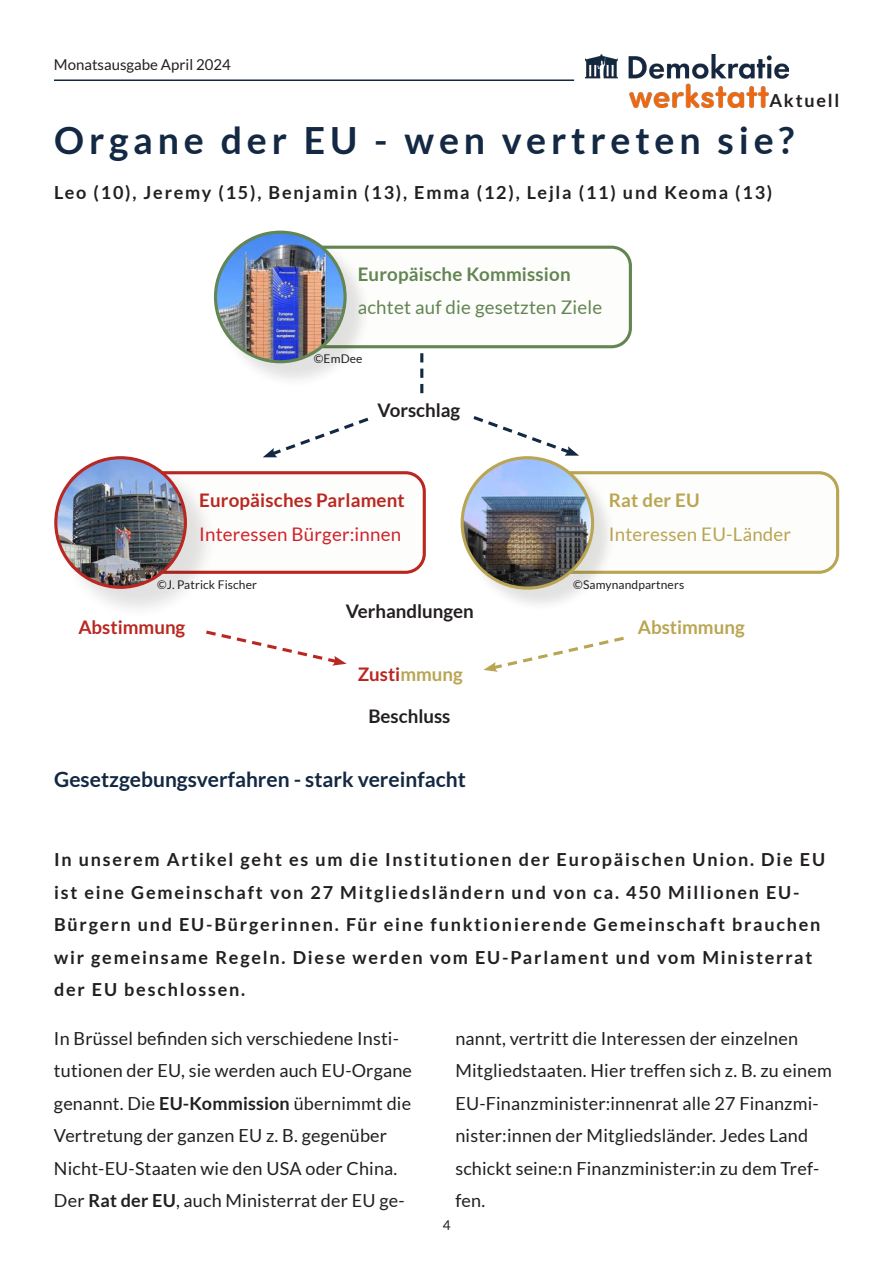
<style>
.page{position:relative;width:893px;height:1263px;background:#fff}
.page>*{position:absolute;margin:0;border:0;box-sizing:border-box;transform-origin:0 0}
.t1{font:700 37.5px "Lato";letter-spacing:.13em;color:#132843}
.t2{font:700 21px "Lato";color:#132843}
.t3{font:700 18.75px "Lato";color:#ba2720}
.t4{font:700 18.75px "Lato";color:#231f20}
.t5{font:18.75px "Lato";letter-spacing:.01em;color:#628553}
.t6{font:18.75px "Lato";letter-spacing:.01em;color:#d1232a}
.t7{font:700 18.75px "Lato";letter-spacing:.01em;color:#628553}
.t8{font:18.75px "Lato";letter-spacing:.01em;color:#b9a552}
.t9{font:700 18.75px "Lato";color:#b9a552}
.t10{font:18px/32.4px "Lato";letter-spacing:.01em;color:#231f20}
.t11{font:700 18px/32.4px "Lato";letter-spacing:.1em;color:#231f20}
.t12{font:15px "Lato";color:#231f20}
.t13{font:13.5px "Lato";color:#231f20}
.t14{font:12px "Lato";letter-spacing:.01em;color:#231f20}
.s1{color:#b9a552}
.s2{font-weight:700}
</style>
<div class="page">
<hr style="left:54px;top:79px;width:520px;height:2px;background:#132843">
<img style="left:586px;top:54px;width:203px;height:53px">
<svg style="left:420px;top:348px;width:3px;height:45px"></svg>
<div style="left:253px;top:247px;width:377px;height:100px;background:#fdfdfb;border-radius:19px"></div>
<div style="left:252px;top:246px;width:380px;height:102px;border:3px solid #628553;border-radius:19px"></div>
<div style="left:218px;top:234px;width:154px;height:155px;background:#231f20;opacity:.13"></div>
<img style="left:215px;top:232px;width:130px;height:130px;border-radius:65px">
<div style="left:214px;top:231px;width:133px;height:132px;border:3px solid #628553;border-radius:50%"></div>
<div style="left:68px;top:473px;width:356px;height:99px;background:#fdfdfb;border-radius:19px"></div>
<div style="left:66px;top:471px;width:360px;height:103px;border:3px solid #ba2720;border-radius:19px"></div>
<div style="left:58px;top:460px;width:160px;height:159px;background:#231f20;opacity:.13"></div>
<img style="left:56px;top:458px;width:129px;height:129px;border-radius:65px">
<div style="left:54px;top:456px;width:133px;height:133px;border:3px solid #ba2720;border-radius:50%"></div>
<div style="left:478px;top:473px;width:360px;height:99px;background:#fdfdfb;border-radius:19px"></div>
<div style="left:476px;top:471px;width:363px;height:103px;border:3px solid #b9a552;border-radius:19px"></div>
<div style="left:463px;top:459px;width:154px;height:153px;background:#231f20;opacity:.13"></div>
<img style="left:462px;top:458px;width:131px;height:130px;border-radius:65px">
<div style="left:461px;top:456px;width:133px;height:134px;border:3px solid #b9a552;border-radius:50%"></div>
<svg style="left:263px;top:417px;width:106px;height:41px"></svg>
<svg style="left:206px;top:630px;width:141px;height:36px"></svg>
<svg style="left:483px;top:636px;width:141px;height:36px"></svg>
<svg style="left:473px;top:416px;width:106px;height:40px"></svg>
<p class="t12" style="left:54px;top:56px;width:178px">Monatsausgabe April 2024</p>
<p class="t11" style="left:769px;top:84px;width:72px">Aktuell</p>
<p class="t1" style="left:54px;top:119px;width:742px">Organe der EU - wen vertreten sie?</p>
<p class="t11" style="left:54px;top:176px;width:720px">Leo (10), Jeremy (15), Benjamin (13), Emma (12), Lejla (11) und Keoma (13)</p>
<p class="t7" style="left:358px;top:263px;width:214px">Europäische Kommission</p>
<p class="t5" style="left:358px;top:297px;width:246px">achtet auf die gesetzten Ziele</p>
<p class="t14" style="left:314px;top:352px;width:50px">©EmDee</p>
<p class="t4" style="left:378px;top:399px;width:84px">Vorschlag</p>
<p class="t3" style="left:199px;top:489px;width:207px">Europäisches Parlament</p>
<p class="t6" style="left:199px;top:523px;width:204px">Interessen Bürger:innen</p>
<p class="t9" style="left:609px;top:489px;width:92px">Rat der EU</p>
<p class="t8" style="left:609px;top:523px;width:184px">Interessen EU-Länder</p>
<p class="t14" style="left:157px;top:578px;width:101px">©J. Patrick Fischer</p>
<p class="t14" style="left:573px;top:578px;width:112px">©Samynandpartners</p>
<p class="t4" style="left:346px;top:601px;width:130px">Verhandlungen</p>
<p class="t3" style="left:78px;top:616px;width:108px">Abstimmung</p>
<p class="t9" style="left:638px;top:616px;width:108px">Abstimmung</p>
<p class="t3" style="left:358px;top:663px;width:107px">Zusti<span class="s1">mmung</span></p>
<p class="t4" style="left:368px;top:706px;width:84px">Beschluss</p>
<p class="t2" style="left:54px;top:767px;width:413px">Gesetzgebungsverfahren - stark vereinfacht</p>
<p class="t11" style="left:54px;top:843px;width:772px">In unserem Artikel geht es um die Institutionen der Europäischen Union. Die EU ist eine Gemeinschaft von 27 Mitgliedsländern und von ca. 450 Millionen EU-Bürgern und EU-Bürgerinnen. Für eine funktionierende Gemeinschaft brauchen wir gemeinsame Regeln. Diese werden vom EU-Parlament und vom Ministerrat der EU beschlossen.</p>
<p class="t10" style="left:54px;top:1022px;width:360px">In Brüssel befinden sich verschiedene Insti&shy;tutionen der EU, sie werden auch EU-Organe genannt. Die <span class="s2">EU-Kommission</span> übernimmt die Vertretung der ganzen EU z. B. gegenüber Nicht-EU-Staaten wie den USA oder China.</p>
<p class="t10" style="left:54px;top:1184px;width:352px">Der <span class="s2">Rat der EU</span>, auch Ministerrat der EU ge-</p>
<p class="t10" style="left:455px;top:1022px;width:378px">nannt, vertritt die Interessen der einzelnen Mitgliedstaaten. Hier treffen sich z. B. zu einem EU-Finanzminister:innenrat alle 27 Finanzmi&shy;nister:innen der Mitgliedsländer. Jedes Land schickt seine:n Finanzminister:in zu dem Tref&shy;fen.</p>
<p class="t13" style="left:443px;top:1217px;width:9px">4</p>
</div>
